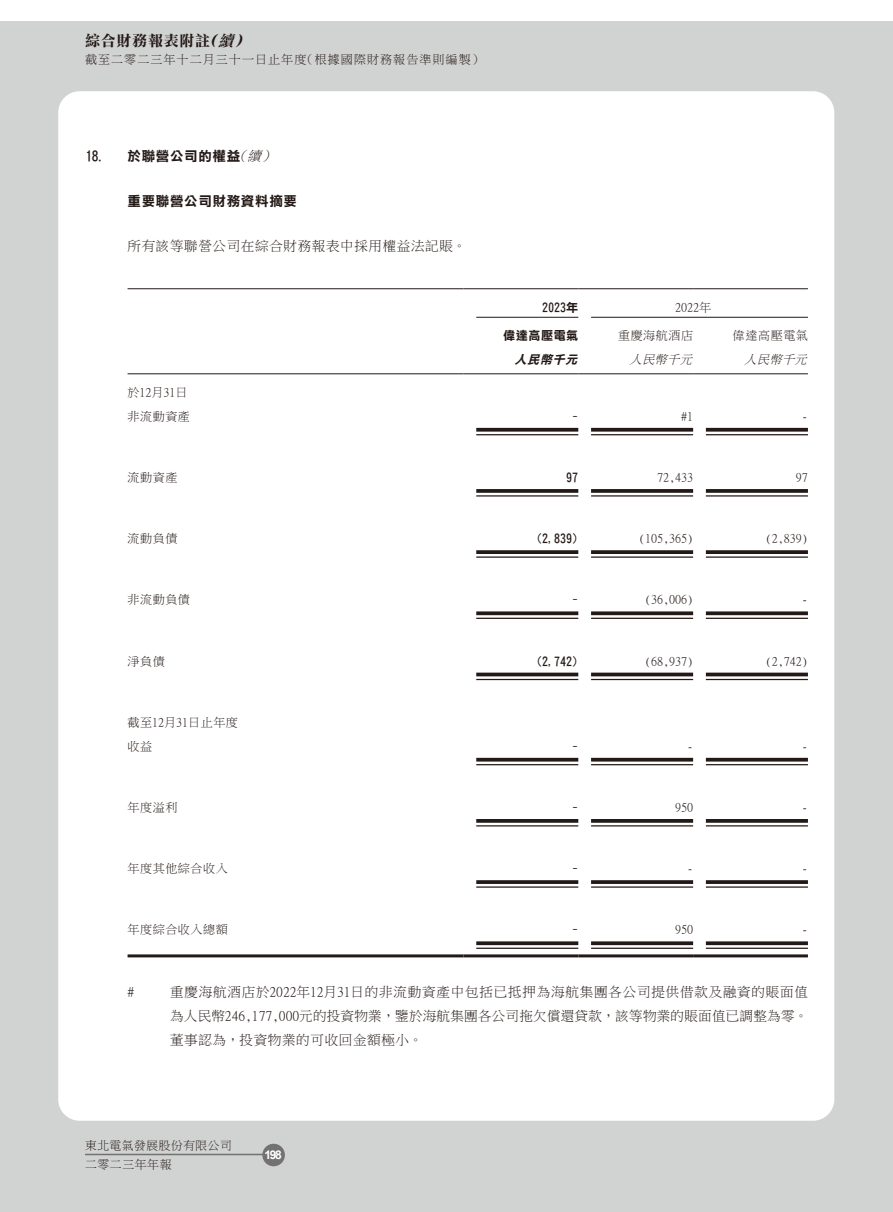
<style>
.page{position:relative;width:893px;height:1212px;background:#fff}
.page>*{position:absolute;margin:0;border:0;box-sizing:border-box;transform-origin:0 0}
.t1{font:15px "DF Li Song Bd WIN BF";letter-spacing:.05em;color:#231916}
._00_txt{font:13.5px/24px "Ming Li U";letter-spacing:.05em;color:#231916;text-align:justify}
._01_H1{font:13.5px "DF Li Hei Bd WIN BF";letter-spacing:.05em;color:#231916}
._02_H2{font:13.5px "DF Li Hei Bd WIN BF";letter-spacing:.05em;color:#231916}
._50_Table_txt{font:12px "Ming Li U";letter-spacing:.05em;color:#231916}
._50_Table_txt-2{font:12px "DF Li Hei Bd WIN BF";color:#231916}
._50_Table_txt-3{font:12px "Ming Li U";letter-spacing:.09em;color:#231916}
._50_Table_txt-4{font:12px "Ming Li U";color:#231916}
._50_Table_txt-5{font:italic 12px "Ming Li U";color:#231916}
._50_Table_txt-6{font:italic 12px "DF Li Hei Bd WIN BF";color:#231916}
.t2{font:700 12px "Arial";color:#fff}
.t3{font:11.85px "Ming Li U";letter-spacing:.05em;color:#231916}
.t4{font:11.7px "Ming Li U";letter-spacing:.05em;color:#231916}
.s1{font-style:italic}
.s2{font-family:"Ming Li U";font-style:italic}
</style>
<div class="page">
<div style="left:0;top:21px;width:892px;height:1191px;background:#d1d2d2"></div>
<div style="left:58px;top:91px;width:776px;height:1030px;background:#fff;border-radius:21px"></div>
<hr style="left:85px;top:1154px;width:180px;height:1px;background:#737171">
<div style="left:262px;top:1144px;width:23px;height:22px;background:#737171;border-radius:50%"></div>
<hr style="left:128px;top:288px;width:335px;height:1px;background:#231916">
<hr style="left:463px;top:288px;width:115px;height:1px;background:#231916">
<hr style="left:578px;top:288px;width:115px;height:1px;background:#231916">
<hr style="left:693px;top:288px;width:115px;height:1px;background:#231916">
<hr style="left:476px;top:317px;width:102px;height:1px;background:#231916">
<hr style="left:591px;top:317px;width:217px;height:1px;background:#231916">
<hr style="left:128px;top:373px;width:335px;height:1px;background:#231916">
<hr style="left:463px;top:373px;width:115px;height:1px;background:#231916">
<hr style="left:578px;top:373px;width:115px;height:1px;background:#231916">
<hr style="left:693px;top:373px;width:115px;height:1px;background:#231916">
<svg style="left:476px;top:428px;width:102px;height:4px"></svg>
<hr style="left:476px;top:434px;width:102px;height:1px;background:#231916">
<svg style="left:591px;top:428px;width:102px;height:4px"></svg>
<hr style="left:591px;top:434px;width:102px;height:1px;background:#231916">
<svg style="left:706px;top:428px;width:102px;height:4px"></svg>
<hr style="left:706px;top:434px;width:102px;height:1px;background:#231916">
<svg style="left:476px;top:489px;width:102px;height:4px"></svg>
<hr style="left:476px;top:495px;width:102px;height:1px;background:#231916">
<svg style="left:591px;top:489px;width:102px;height:4px"></svg>
<hr style="left:591px;top:495px;width:102px;height:1px;background:#231916">
<svg style="left:706px;top:489px;width:102px;height:4px"></svg>
<hr style="left:706px;top:495px;width:102px;height:1px;background:#231916">
<svg style="left:476px;top:550px;width:102px;height:4px"></svg>
<hr style="left:476px;top:556px;width:102px;height:2px;background:#231916">
<svg style="left:591px;top:550px;width:102px;height:4px"></svg>
<hr style="left:591px;top:556px;width:102px;height:2px;background:#231916">
<svg style="left:706px;top:550px;width:102px;height:4px"></svg>
<hr style="left:706px;top:556px;width:102px;height:2px;background:#231916">
<svg style="left:476px;top:611px;width:102px;height:4px"></svg>
<hr style="left:476px;top:618px;width:102px;height:1px;background:#231916">
<svg style="left:591px;top:611px;width:102px;height:4px"></svg>
<hr style="left:591px;top:618px;width:102px;height:1px;background:#231916">
<svg style="left:706px;top:611px;width:102px;height:4px"></svg>
<hr style="left:706px;top:618px;width:102px;height:1px;background:#231916">
<hr style="left:476px;top:673px;width:102px;height:3px;background:#231916">
<hr style="left:476px;top:679px;width:102px;height:1px;background:#231916">
<hr style="left:591px;top:673px;width:102px;height:3px;background:#231916">
<hr style="left:591px;top:679px;width:102px;height:1px;background:#231916">
<hr style="left:706px;top:673px;width:102px;height:3px;background:#231916">
<hr style="left:706px;top:679px;width:102px;height:1px;background:#231916">
<hr style="left:476px;top:758px;width:102px;height:3px;background:#231916">
<hr style="left:476px;top:764px;width:102px;height:1px;background:#231916">
<hr style="left:591px;top:758px;width:102px;height:3px;background:#231916">
<hr style="left:591px;top:764px;width:102px;height:1px;background:#231916">
<hr style="left:706px;top:758px;width:102px;height:3px;background:#231916">
<hr style="left:706px;top:764px;width:102px;height:1px;background:#231916">
<svg style="left:476px;top:819px;width:102px;height:4px"></svg>
<hr style="left:476px;top:825px;width:102px;height:1px;background:#231916">
<svg style="left:591px;top:819px;width:102px;height:4px"></svg>
<hr style="left:591px;top:825px;width:102px;height:1px;background:#231916">
<svg style="left:706px;top:819px;width:102px;height:4px"></svg>
<hr style="left:706px;top:825px;width:102px;height:1px;background:#231916">
<svg style="left:476px;top:880px;width:102px;height:4px"></svg>
<hr style="left:476px;top:886px;width:102px;height:2px;background:#231916">
<svg style="left:591px;top:880px;width:102px;height:4px"></svg>
<hr style="left:591px;top:886px;width:102px;height:2px;background:#231916">
<svg style="left:706px;top:880px;width:102px;height:4px"></svg>
<hr style="left:706px;top:886px;width:102px;height:2px;background:#231916">
<svg style="left:476px;top:941px;width:102px;height:4px"></svg>
<hr style="left:476px;top:947px;width:102px;height:2px;background:#231916">
<svg style="left:591px;top:941px;width:102px;height:4px"></svg>
<hr style="left:591px;top:947px;width:102px;height:2px;background:#231916">
<svg style="left:706px;top:941px;width:102px;height:4px"></svg>
<hr style="left:706px;top:947px;width:102px;height:2px;background:#231916">
<hr style="left:128px;top:954px;width:335px;height:3px;background:#231916">
<hr style="left:463px;top:954px;width:115px;height:3px;background:#231916">
<hr style="left:578px;top:954px;width:115px;height:3px;background:#231916">
<hr style="left:693px;top:954px;width:115px;height:3px;background:#231916">
<p class="t1" style="left:85px;top:33px;width:169px">綜合財務報表附註<span class="s1">（續）</span></p>
<p class="_50_Table_txt-3" style="left:85px;top:54px;width:400px">截至二零二三年十二月三十一日止年度（根據國際財務報告準則編製）</p>
<p class="_01_H1" style="left:85px;top:149px;width:195px">18. 於聯營公司的權益<span class="s2">（續）</span></p>
<p class="_02_H2" style="left:128px;top:194px;width:171px">重要聯營公司財務資料摘要</p>
<p class="_00_txt" style="left:128px;top:234px;width:340px">所有該等聯營公司在綜合財務報表中採用權益法記賬。</p>
<p class="_50_Table_txt-2" style="left:542px;top:301px;width:37px">2023年</p>
<p class="_50_Table_txt" style="left:675px;top:301px;width:37px">2022年</p>
<p class="_50_Table_txt-2" style="left:503px;top:330px;width:76px">偉達高壓電氣</p>
<p class="_50_Table_txt" style="left:618px;top:330px;width:76px">重慶海航酒店</p>
<p class="_50_Table_txt" style="left:733px;top:330px;width:77px">偉達高壓電氣</p>
<p class="_50_Table_txt-6" style="left:515px;top:354px;width:67px">人民幣千元</p>
<p class="_50_Table_txt-5" style="left:630px;top:354px;width:67px">人民幣千元</p>
<p class="_50_Table_txt-5" style="left:745px;top:354px;width:67px">人民幣千元</p>
<p class="_50_Table_txt-4" style="left:128px;top:386px;width:61px">於12月31日</p>
<p class="_50_Table_txt" style="left:128px;top:410px;width:64px">非流動資產</p>
<p class="_50_Table_txt-2" style="left:572px;top:410px;width:7px">-</p>
<p class="_50_Table_txt" style="left:681px;top:410px;width:13px">#1</p>
<p class="_50_Table_txt" style="left:802px;top:410px;width:7px">-</p>
<p class="_50_Table_txt" style="left:128px;top:471px;width:51px">流動資產</p>
<p class="_50_Table_txt-2" style="left:566px;top:471px;width:13px">97</p>
<p class="_50_Table_txt" style="left:657px;top:471px;width:37px">72,433</p>
<p class="_50_Table_txt" style="left:796px;top:471px;width:13px">97</p>
<p class="_50_Table_txt" style="left:128px;top:532px;width:51px">流動負債</p>
<p class="_50_Table_txt-2" style="left:536px;top:532px;width:43px">(2,839)</p>
<p class="_50_Table_txt" style="left:639px;top:532px;width:55px">(105,365)</p>
<p class="_50_Table_txt" style="left:766px;top:532px;width:44px">(2,839)</p>
<p class="_50_Table_txt" style="left:128px;top:594px;width:64px">非流動負債</p>
<p class="_50_Table_txt-2" style="left:572px;top:594px;width:7px">-</p>
<p class="_50_Table_txt" style="left:645px;top:594px;width:49px">(36,006)</p>
<p class="_50_Table_txt" style="left:802px;top:594px;width:7px">-</p>
<p class="_50_Table_txt" style="left:128px;top:655px;width:39px">淨負債</p>
<p class="_50_Table_txt-2" style="left:536px;top:655px;width:43px">(2,742)</p>
<p class="_50_Table_txt" style="left:645px;top:655px;width:49px">(68,937)</p>
<p class="_50_Table_txt" style="left:766px;top:655px;width:44px">(2,742)</p>
<p class="_50_Table_txt-4" style="left:128px;top:716px;width:112px">截至12月31日止年度</p>
<p class="_50_Table_txt" style="left:128px;top:740px;width:26px">收益</p>
<p class="_50_Table_txt-2" style="left:572px;top:740px;width:7px">-</p>
<p class="_50_Table_txt" style="left:687px;top:740px;width:7px">-</p>
<p class="_50_Table_txt" style="left:802px;top:740px;width:7px">-</p>
<p class="_50_Table_txt" style="left:128px;top:801px;width:51px">年度溢利</p>
<p class="_50_Table_txt-2" style="left:572px;top:801px;width:7px">-</p>
<p class="_50_Table_txt" style="left:675px;top:801px;width:19px">950</p>
<p class="_50_Table_txt" style="left:802px;top:801px;width:7px">-</p>
<p class="_50_Table_txt" style="left:128px;top:862px;width:102px">年度其他綜合收入</p>
<p class="_50_Table_txt-2" style="left:572px;top:862px;width:7px">-</p>
<p class="_50_Table_txt" style="left:687px;top:862px;width:7px">-</p>
<p class="_50_Table_txt" style="left:802px;top:862px;width:7px">-</p>
<p class="_50_Table_txt" style="left:128px;top:924px;width:102px">年度綜合收入總額</p>
<p class="_50_Table_txt-2" style="left:572px;top:924px;width:7px">-</p>
<p class="_50_Table_txt" style="left:675px;top:924px;width:19px">950</p>
<p class="_50_Table_txt" style="left:802px;top:924px;width:7px">-</p>
<p class="_00_txt" style="left:128px;top:980px;width:8px">#</p>
<p class="_00_txt" style="left:170px;top:980px;width:639px">重慶海航酒店於2022年12月31日的非流動資產中包括已抵押為海航集團各公司提供借款及融資的賬面值為人民幣246,177,000元的投資物業，鑒於海航集團各公司拖欠償還貸款，該等物業的賬面值已調整為零。董事認為，投資物業的可收回金額極小。</p>
<p class="t4" style="left:85px;top:1140px;width:148px">東北電氣發展股份有限公司</p>
<p class="t3" style="left:85px;top:1159px;width:88px">二零二三年年報</p>
<p class="t2" style="left:264px;top:1146px;width:19px">198</p>
</div>
